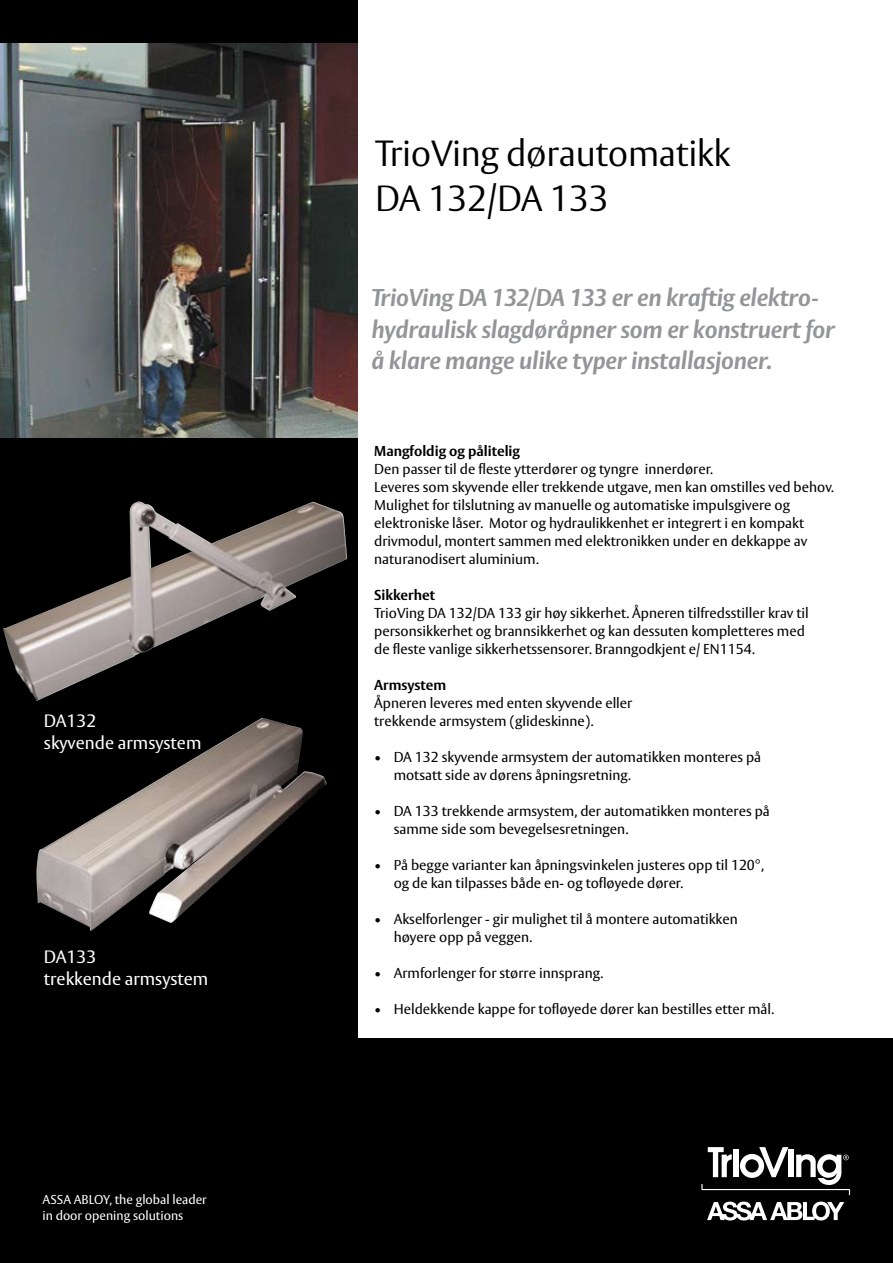
<style>
.page{position:relative;width:893px;height:1263px;background:#fff}
.page>*{position:absolute;margin:0;border:0;box-sizing:border-box;transform-origin:0 0}
.t1{font:300 36px/45px "ASSA Vesta";letter-spacing:-.01em;color:#000}
.t2{font:italic 700 24px/31.5px "ASSA Vesta";letter-spacing:-.01em;color:#939598}
.t3{font:17.7px/22.4px "ASSA Vesta";color:#fff}
.t4{font:14.25px/18px "ASSA Vesta";color:#000}
.t5{font:700 14.25px "ASSA Vesta";color:#000}
.t6{font:12.75px/16.5px "ASSA Vesta";color:#fff}
</style>
<div class="page">
<div style="left:0;top:0;width:357px;height:1041px;background:#000"></div>
<div style="left:0;top:1039px;width:893px;height:224px;background:#000"></div>
<svg style="left:707px;top:1201px;width:137px;height:19px"></svg>
<svg style="left:701px;top:1147px;width:149px;height:48px"></svg>
<img style="left:3px;top:502px;width:344px;height:199px">
<img style="left:36px;top:718px;width:291px;height:213px">
<img style="left:0;top:44px;width:357px;height:393px">
<p class="t3" style="left:44px;top:710px;width:159px">DA132<br>skyvende armsystem</p>
<p class="t3" style="left:44px;top:946px;width:166px">DA133<br>trekkende armsystem</p>
<p class="t6" style="left:43px;top:1191px;width:166px">ASSA ABLOY, the global leader in door opening solutions</p>
<h1 class="t1" style="left:375px;top:132px;width:357px">TrioVing dørautomatikk<br>DA 132/DA 133</h1>
<h2 class="t2" style="left:371px;top:283px;width:465px">TrioVing DA 132/DA 133 er en kraftig elektro&shy;hydraulisk slagdøråpner som er konstruert for å klare mange ulike typer installasjoner.</h2>
<p class="t5" style="left:374px;top:442px;width:147px">Mangfoldig og pålitelig</p>
<p class="t4" style="left:374px;top:461px;width:461px">Den passer til de fleste ytterdører og tyngre innerdører.<br>Leveres som skyvende eller trekkende utgave, men kan omstilles ved behov.<br>Mulighet for tilslutning av manuelle og automatiske impulsgivere og elektroniske låser. Motor og hydraulikkenhet er integrert i en kompakt drivmodul, montert sammen med elektronikken under en dekkappe av naturanodisert aluminium.</p>
<p class="t5" style="left:374px;top:586px;width:62px">Sikkerhet</p>
<p class="t4" style="left:374px;top:605px;width:436px">TrioVing DA 132/DA 133 gir høy sikkerhet. Åpneren tilfredsstiller krav til personsikkerhet og brannsikkerhet og kan dessuten kompletteres med de fleste vanlige sikkerhetssensorer. Branngodkjent e/ EN1154.</p>
<p class="t5" style="left:374px;top:676px;width:74px">Armsystem</p>
<p class="t4" style="left:374px;top:695px;width:260px">Åpneren leveres med enten skyvende eller trekkende armsystem (glideskinne).</p>
<p class="t4" style="left:394px;top:749px;width:369px;text-indent:-19px">• DA 132 skyvende armsystem der automatikken monteres på motsatt side av dørens åpningsretning.</p>
<p class="t4" style="left:394px;top:803px;width:378px;text-indent:-19px">• DA 133 trekkende armsystem, der automatikken monteres på samme side som bevegelsesretningen.</p>
<p class="t4" style="left:394px;top:857px;width:372px;text-indent:-19px">• På begge varianter kan åpningsvinkelen justeres opp til 120°, og de kan tilpasses både en- og tofløyede dører.</p>
<p class="t4" style="left:394px;top:911px;width:346px;text-indent:-19px">• Akselforlenger - gir mulighet til å montere automatikken høyere opp på veggen.</p>
<p class="t4" style="left:374px;top:965px;width:231px">• Armforlenger for større innsprang.</p>
<p class="t4" style="left:374px;top:1001px;width:401px">• Heldekkende kappe for tofløyede dører kan bestilles etter mål.</p>
</div>
